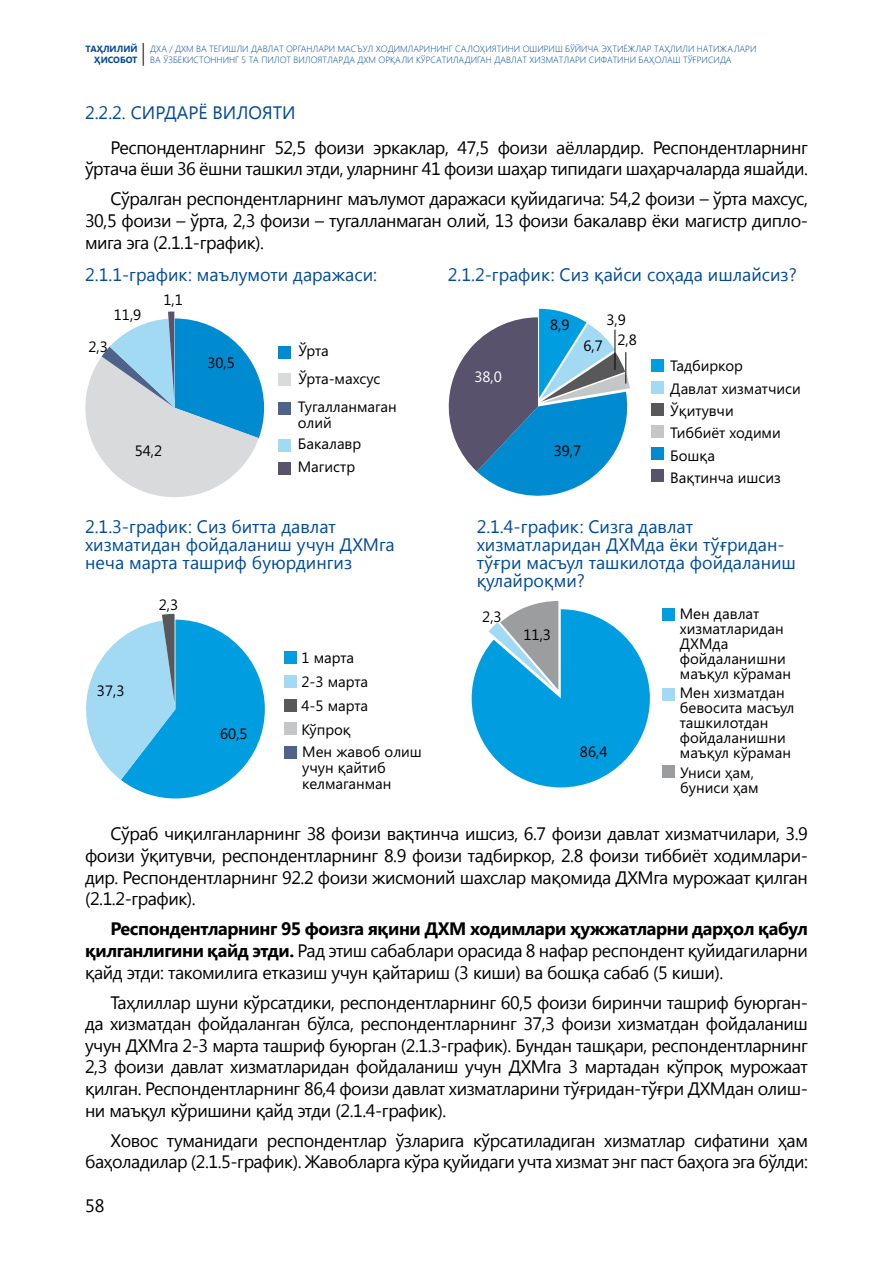
<style>
.page{position:relative;width:893px;height:1263px;background:#fff}
.page>*{position:absolute;margin:0;border:0;box-sizing:border-box;transform-origin:0 0}
.t1{font:18px/21.6px "Segoe UI";letter-spacing:-.025em;color:#000;text-align:justify}
.t2{font:18px/18px "Segoe UI";color:#004a99}
.t3{font:15px/15px "Segoe UI";color:#000}
.t4{font:15px "Segoe UI";color:#fff}
.t5{font:300 9px/10.8px "Segoe UI";color:#004a99}
.t6{font:700 9px/10.8px "Segoe UI";color:#004a99;text-align:right}
.s1{font-weight:700}
</style>
<div class="page">
<svg style="left:143px;top:43px;width:1px;height:23px"></svg>
<svg style="left:85px;top:311px;width:179px;height:186px"></svg>
<div style="left:278px;top:346px;width:13px;height:13px;background:#008bd0"></div>
<div style="left:278px;top:373px;width:13px;height:13px;background:#d9dadb"></div>
<div style="left:278px;top:402px;width:13px;height:12px;background:#4f638a"></div>
<div style="left:278px;top:439px;width:13px;height:13px;background:#a2daf4"></div>
<div style="left:278px;top:462px;width:13px;height:13px;background:#58526c"></div>
<svg style="left:448px;top:309px;width:182px;height:187px"></svg>
<div style="left:651px;top:359px;width:13px;height:12px;background:#009ee0"></div>
<div style="left:651px;top:381px;width:13px;height:12px;background:#a2daf4"></div>
<div style="left:651px;top:403px;width:13px;height:13px;background:#58585a"></div>
<div style="left:651px;top:425px;width:13px;height:13px;background:#c5c6c8"></div>
<div style="left:651px;top:447px;width:13px;height:13px;background:#008bd0"></div>
<div style="left:651px;top:469px;width:13px;height:13px;background:#58526c"></div>
<hr style="left:614px;top:330px;width:1px;height:40px;background:#000">
<hr style="left:625px;top:352px;width:1px;height:32px;background:#000">
<svg style="left:86px;top:614px;width:179px;height:184px"></svg>
<div style="left:284px;top:651px;width:13px;height:13px;background:#009ee0"></div>
<div style="left:284px;top:675px;width:13px;height:13px;background:#a2daf4"></div>
<div style="left:284px;top:699px;width:13px;height:13px;background:#58585a"></div>
<div style="left:284px;top:722px;width:13px;height:13px;background:#c5c6c8"></div>
<div style="left:284px;top:746px;width:13px;height:13px;background:#4f638a"></div>
<svg style="left:472px;top:601px;width:178px;height:186px"></svg>
<div style="left:662px;top:608px;width:13px;height:13px;background:#009ee0"></div>
<div style="left:662px;top:688px;width:13px;height:13px;background:#a2daf4"></div>
<div style="left:662px;top:765px;width:13px;height:13px;background:#9c9d9f"></div>
<p class="t6" style="left:86px;top:43px;width:53px">ТАҲЛИЛИЙ<br>ҲИСОБОТ</p>
<p class="t5" style="left:150px;top:43px;width:608px">ДХА / ДХМ ВА ТЕГИШЛИ ДАВЛАТ ОРГАНЛАРИ МАСЪУЛ ХОДИМЛАРИНИНГ САЛОҲИЯТИНИ ОШИРИШ БЎЙИЧА ЭҲТИЁЖЛАР ТАҲЛИЛИ НАТИЖАЛАРИ<br>ВА ЎЗБЕКИСТОННИНГ 5 ТА ПИЛОТ ВИЛОЯТЛАРДА ДХМ ОРҚАЛИ КЎРСАТИЛАДИГАН ДАВЛАТ ХИЗМАТЛАРИ СИФАТИНИ БАҲОЛАШ ТЎҒРИСИДА</p>
<p class="t2" style="left:85px;top:103px;width:212px">2.2.2. СИРДАРЁ ВИЛОЯТИ</p>
<p class="t1" style="left:85px;top:136px;width:724px;text-align:right">Респондентларнинг 52,5 фоизи эркаклар, 47,5 фоизи аёллардир. Респондентларнинг ўртача ёши 36 ёшни ташкил этди, уларнинг 41 фоизи шаҳар типидаги шаҳарчаларда яшайди.</p>
<p class="t1" style="left:85px;top:187px;width:724px;text-indent:26px">Сўралган респондентларнинг маълумот даражаси қуйидагича: 54,2 фоизи – ўрта махсус, 30,5 фоизи – ўрта, 2,3 фоизи – тугалланмаган олий, 13 фоизи бакалавр ёки магистр дипло&shy;мига эга (2.1.1-график).</p>
<p class="t2" style="left:85px;top:265px;width:293px">2.1.1-график: маълумоти даражаси:</p>
<p class="t2" style="left:448px;top:265px;width:350px">2.1.2-график: Сиз қайси соҳада ишлайсиз?</p>
<p class="t3" style="left:89px;top:340px;width:21px">2,3</p>
<p class="t3" style="left:114px;top:308px;width:29px">11,9</p>
<p class="t3" style="left:164px;top:294px;width:21px">1,1</p>
<p class="t3" style="left:207px;top:357px;width:29px">30,5</p>
<p class="t3" style="left:135px;top:445px;width:29px">54,2</p>
<p class="t3" style="left:298px;top:338px;width:100px;line-height:28.2px">Ўрта<br>Ўрта-махсус<br>Тугалланмаган</p>
<p class="t3" style="left:298px;top:414px;width:65px;line-height:21.3px">олий<br>Бакалавр</p>
<p class="t3" style="left:298px;top:461px;width:59px">Магистр</p>
<p class="t3" style="left:550px;top:319px;width:21px">8,9</p>
<p class="t3" style="left:617px;top:312px;width:21px;line-height:20px;text-indent:-11px">3,9<br>2,8</p>
<p class="t3" style="left:583px;top:340px;width:21px">6,7</p>
<p class="t4" style="left:474px;top:371px;width:29px">38,0</p>
<p class="t3" style="left:670px;top:356px;width:132px;line-height:22.4px">Тадбиркор<br>Давлат хизматчиси<br>Ўқитувчи<br>Тиббиёт ходими<br>Бошқа<br>Вақтинча ишсиз</p>
<p class="t3" style="left:554px;top:445px;width:29px">39,7</p>
<p class="t2" style="left:85px;top:517px;width:311px">2.1.3-график: Сиз битта давлат хизматидан фойдаланиш учун ДХМга неча марта ташриф буюрдингиз</p>
<p class="t2" style="left:477px;top:517px;width:321px">2.1.4-график: Сизга давлат хизматларидан ДХМда ёки тўғридан&shy;тўғри масъул ташкилотда фойдаланиш қулайроқми?</p>
<p class="t3" style="left:97px;top:685px;width:29px">37,3</p>
<p class="t3" style="left:159px;top:598px;width:21px">2,3</p>
<p class="t3" style="left:220px;top:727px;width:29px">60,5</p>
<p class="t3" style="left:482px;top:611px;width:21px">2,3</p>
<p class="t3" style="left:524px;top:629px;width:29px">11,3</p>
<p class="t3" style="left:301px;top:647px;width:68px;line-height:24px">1 марта<br>2-3 марта<br>4-5 марта<br>Кўпроқ</p>
<p class="t3" style="left:302px;top:745px;width:121px;line-height:15.9px">Мен жавоб олиш учун қайтиб келмаганман</p>
<p class="t3" style="left:580px;top:746px;width:29px">86,4</p>
<p class="t3" style="left:680px;top:607px;width:113px">Мен давлат хизматларидан<br>ДХМда фойдаланишни маъқул кўраман</p>
<p class="t3" style="left:680px;top:687px;width:116px">Мен хизматдан бевосита масъул ташкилотдан фойдаланишни маъқул кўраман</p>
<p class="t3" style="left:680px;top:767px;width:80px">Униси ҳам, буниси ҳам</p>
<p class="t1" style="left:85px;top:822px;width:724px;text-indent:26px">Сўраб чиқилганларнинг 38 фоизи вақтинча ишсиз, 6.7 фоизи давлат хизматчилари, 3.9 фоизи ўқитувчи, респондентларнинг 8.9 фоизи тадбиркор, 2.8 фоизи тиббиёт ходимлари&shy;дир. Респондентларнинг 92.2 фоизи жисмоний шахслар мақомида ДХМга мурожаат қилган (2.1.2-график).</p>
<p class="t1" style="left:85px;top:917px;width:724px;text-indent:26px"><span class="s1">Респондентларнинг 95 фоизга яқини ДХМ ходимлари ҳужжатларни дарҳол қабул қилганлигини қайд этди.</span> Рад этиш сабаблари орасида 8 нафар респондент қуйидагиларни қайд этди: такомилига етказиш учун қайтариш (3 киши) ва бошқа сабаб (5 киши).</p>
<p class="t1" style="left:85px;top:991px;width:724px;text-indent:26px">Таҳлиллар шуни кўрсатдики, респондентларнинг 60,5 фоизи биринчи ташриф буюрган&shy;да хизматдан фойдаланган бўлса, респондентларнинг 37,3 фоизи хизматдан фойдаланиш учун ДХМга 2-3 марта ташриф буюрган (2.1.3-график). Бундан ташқари, респондентларнинг 2,3 фоизи давлат хизматларидан фойдаланиш учун ДХМга 3 мартадан кўпроқ мурожаат қилган. Респондентларнинг 86,4 фоизи давлат хизматларини тўғридан-тўғри ДХМдан олиш&shy;ни маъқул кўришини қайд этди (2.1.4-график).</p>
<p class="t1" style="left:85px;top:1129px;width:724px;text-align:right">Ховос туманидаги респондентлар ўзларига кўрсатиладиган хизматлар сифатини ҳам баҳоладилар (2.1.5-график). Жавобларга кўра қуйидаги учта хизмат энг паст баҳога эга бўлди:</p>
<p class="t1" style="left:85px;top:1194px;width:21px">58</p>
</div>
